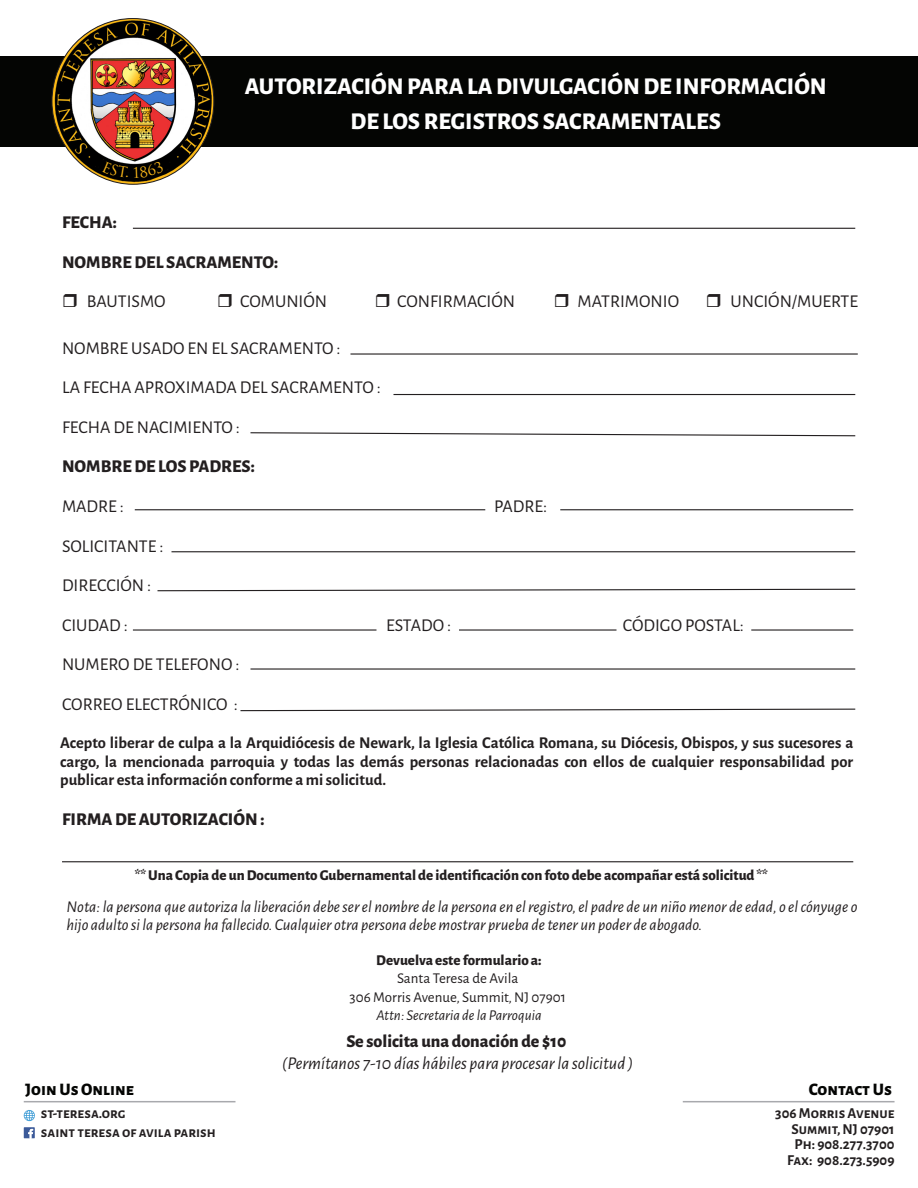
<style>
.page{position:relative;width:918px;height:1188px;background:#fff}
.page>*{position:absolute;margin:0;border:0;box-sizing:border-box;transform-origin:0 0}
.t1{font:800 24.15px/35px "Alegreya Sans";color:#fff;text-align:center}
.t2{font:18px/39.6px "Alegreya Sans";color:#231f20}
.t3{font:800 18px "Alegreya Sans";color:#231f20}
.t4{font:italic 18px "Alegreya Sans";color:#231f20}
.t5{font:800 17.55px "Alegreya Sans SC";color:#040503}
.t6{font:700 16.5px/18.6px "Alegreya Sans";color:#231f20;text-align:justify}
.t7{font:italic 16.5px/18.6px "Alegreya Sans";color:#231f20}
.t8{font:800 15px "Alegreya Sans";color:#231f20}
.t9{font:15px/18.6px "Alegreya Sans";color:#231f20;text-align:center}
.t10{font:italic 15px "Alegreya Sans";color:#231f20}
.t11{font:700 14.85px/15.6px "Alegreya Sans SC";color:#231f20}
</style>
<div class="page">
<div style="left:0;top:56px;width:918px;height:91px;background:#040503"></div>
<hr style="left:250px;top:668px;width:605px;height:2px;background:#231f20">
<svg style="left:240px;top:708px;width:616px;height:4px"></svg>
<svg style="left:157px;top:588px;width:699px;height:4px"></svg>
<hr style="left:172px;top:551px;width:683px;height:1px;background:#231f20">
<hr style="left:350px;top:353px;width:508px;height:2px;background:#231f20">
<hr style="left:133px;top:228px;width:722px;height:1px;background:#231f20">
<hr style="left:394px;top:394px;width:461px;height:1px;background:#231f20">
<svg style="left:250px;top:432px;width:606px;height:5px"></svg>
<hr style="left:135px;top:509px;width:350px;height:1px;background:#231f20">
<hr style="left:560px;top:509px;width:293px;height:1px;background:#231f20">
<hr style="left:751px;top:629px;width:102px;height:2px;background:#231f20">
<hr style="left:459px;top:629px;width:158px;height:2px;background:#231f20">
<hr style="left:133px;top:629px;width:243px;height:2px;background:#231f20">
<hr style="left:62px;top:861px;width:791px;height:1px;background:#231f20">
<svg style="left:24px;top:1110px;width:11px;height:11px"></svg>
<svg style="left:24px;top:1127px;width:11px;height:11px"></svg>
<hr style="left:24px;top:1101px;width:212px;height:1px;background:#a8a9ad">
<hr style="left:683px;top:1101px;width:212px;height:1px;background:#a8a9ad">
<img style="left:53px;top:19px;width:161px;height:165px">
<svg style="left:102px;top:161px;width:26px;height:17px"></svg>
<svg style="left:134px;top:161px;width:30px;height:17px"></svg>
<h1 class="t1" style="left:245px;top:67px;width:584px">AUTORIZACIÓN PARA LA DIVULGACIÓN DE INFORMACIÓN<br>DE LOS REGISTROS SACRAMENTALES</h1>
<p class="t3" style="left:62px;top:209px;width:56px">FECHA:</p>
<p class="t3" style="left:62px;top:248px;width:218px">NOMBRE DEL SACRAMENTO:</p>
<p class="t2" style="left:87px;top:281px;width:80px">BAUTISMO</p>
<p class="t2" style="left:240px;top:281px;width:88px">COMUNIÓN</p>
<p class="t2" style="left:397px;top:281px;width:119px">CONFIRMACIÓN</p>
<p class="t2" style="left:578px;top:281px;width:103px">MATRIMONIO</p>
<p class="t2" style="left:731px;top:281px;width:129px">UNCIÓN/MUERTE</p>
<p class="t2" style="left:62px;top:327px;width:280px">NOMBRE USADO EN EL SACRAMENTO :</p>
<p class="t2" style="left:62px;top:367px;width:320px">LA FECHA APROXIMADA DEL SACRAMENTO :<br>FECHA DE NACIMIENTO :</p>
<p class="t3" style="left:62px;top:453px;width:194px">NOMBRE DE LOS PADRES:</p>
<p class="t2" style="left:62px;top:486px;width:63px">MADRE :</p>
<p class="t2" style="left:494px;top:486px;width:55px">PADRE:</p>
<p class="t2" style="left:62px;top:525px;width:103px">SOLICITANTE :</p>
<p class="t2" style="left:62px;top:565px;width:91px">DIRECCIÓN :</p>
<p class="t2" style="left:62px;top:604px;width:67px">CIUDAD :</p>
<p class="t2" style="left:386px;top:604px;width:67px">ESTADO :</p>
<p class="t2" style="left:623px;top:604px;width:123px">CÓDIGO POSTAL:</p>
<p class="t2" style="left:62px;top:644px;width:179px">NUMERO DE TELEFONO :</p>
<p class="t2" style="left:62px;top:684px;width:177px">CORREO ELECTRÓNICO :</p>
<p class="t6" style="left:60px;top:732px;width:795px">Acepto liberar de culpa a la Arquidiócesis de Newark, la Iglesia Católica Romana, su Diócesis, Obispos, y sus sucesores a cargo, la mencionada parroquia y todas las demás personas relacionadas con ellos de cualquier responsabilidad por publicar esta información conforme a mi solicitud.</p>
<p class="t3" style="left:62px;top:805px;width:204px">FIRMA DE AUTORIZACIÓN :</p>
<p class="t8" style="left:135px;top:864px;width:635px">** Una Copia de un Documento Gubernamental de identificación con foto debe acompañar está solicitud **</p>
<p class="t7" style="left:67px;top:896px;width:793px">Nota: la persona que autoriza la liberación debe ser el nombre de la persona en el registro, el padre de un niño menor de edad, o el cónyuge o hijo adulto si la persona ha fallecido. Cualquier otra persona debe mostrar prueba de tener un poder de abogado.</p>
<p class="t5" style="left:25px;top:1076px;width:110px">Join Us Online</p>
<p class="t11" style="left:41px;top:1103px;width:176px;line-height:18.6px">st-teresa.org<br>saint teresa of avila parish</p>
<p class="t8" style="left:376px;top:948px;width:167px">Devuelva este formulario a:</p>
<p class="t9" style="left:350px;top:968px;width:218px">Santa Teresa de Avila<br>306 Morris Avenue, Summit, NJ 07901</p>
<p class="t10" style="left:376px;top:1005px;width:167px">Attn: Secretaria de la Parroquia</p>
<p class="t3" style="left:346px;top:1028px;width:222px">Se solicita una donación de $10</p>
<p class="t4" style="left:282px;top:1051px;width:352px">(Permítanos 7-10 días hábiles para procesar la solicitud )</p>
<p class="t5" style="left:809px;top:1076px;width:85px">Contact Us</p>
<p class="t11" style="left:775px;top:1104px;width:121px;text-align:right">306 Morris Avenue<br>Summit, NJ 07901<br>Ph: 908.277.3700<br>Fax: 908.273.5909</p>
</div>
